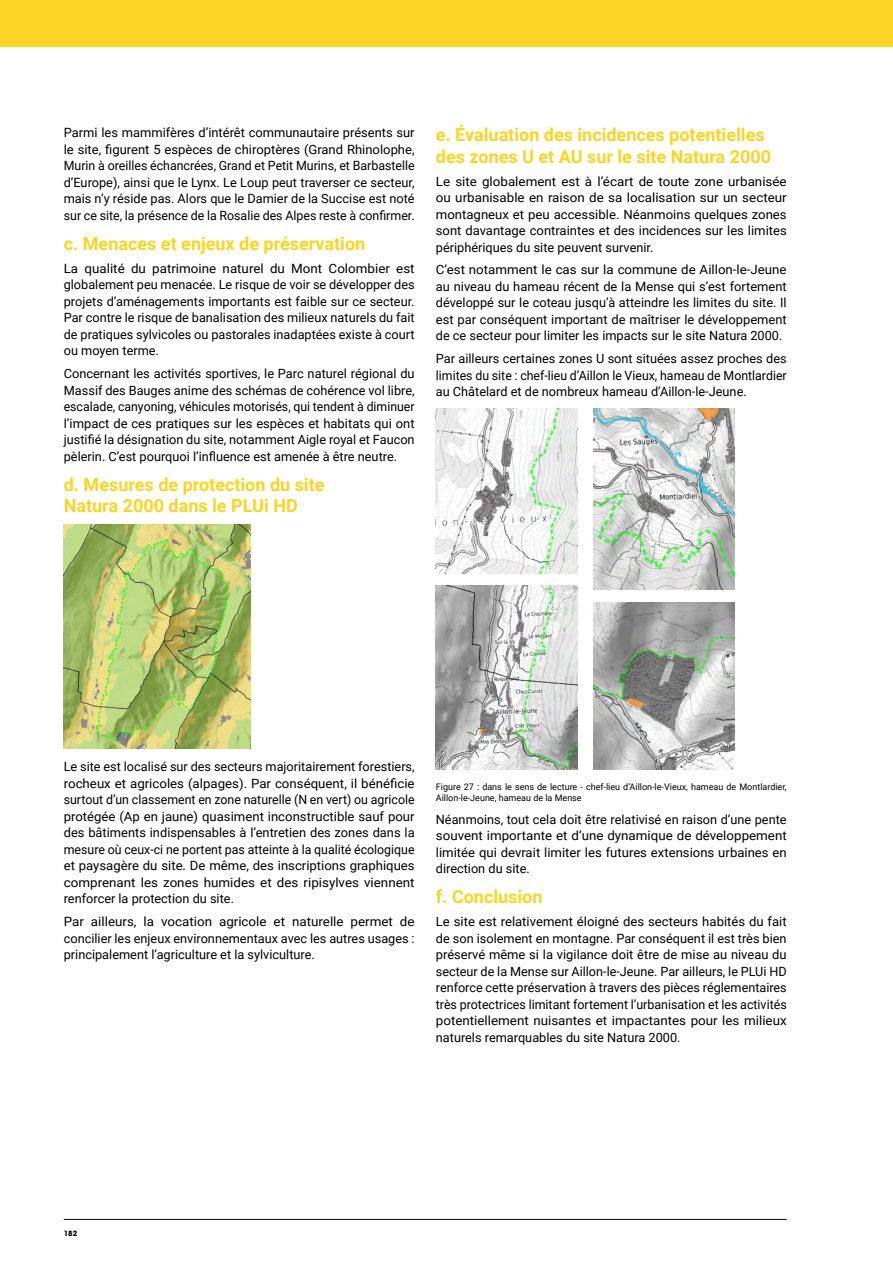
<style>
.page{position:relative;width:893px;height:1263px;background:#fff}
.page>*{position:absolute;margin:0;border:0;box-sizing:border-box;transform-origin:0 0}
.t1{font:700 18px/21.6px "Roboto";color:#fad524}
.t2{font:12.75px/16.5px "Roboto";color:#000;text-align:justify}
.t3{font:12.75px/16.5px "Roboto";color:#000;text-align:justify;scale:1.05 1}
.t4{font:12.75px/16.5px "Roboto";color:#000;text-align:justify;scale:1.04 1}
.t5{font:9px/10.5px "Roboto";color:#000}
.t6{font:700 7.5px "Avant Garde IT Cby BT";color:#000}
</style>
<div class="page">
<div style="left:0;top:0;width:893px;height:47px;background:#fad524"></div>
<hr style="left:64px;top:1219px;width:723px;height:1px;background:#000">
<img style="left:64px;top:524px;width:187px;height:224px">
<img style="left:436px;top:408px;width:142px;height:166px">
<img style="left:593px;top:408px;width:142px;height:182px">
<img style="left:436px;top:585px;width:142px;height:184px">
<img style="left:593px;top:603px;width:142px;height:166px">
<p class="t2" style="left:64px;top:124px;width:352px">Parmi les mammifères d’intérêt communautaire présents sur le site, figurent 5 espèces de chiroptères (Grand Rhinolophe, Murin à oreilles échancrées, Grand et Petit Murins, et Barbastelle d’Europe), ainsi que le Lynx. Le Loup peut traverser ce secteur, mais n’y réside pas. Alors que le Damier de la Succise est noté sur ce site, la présence de la Rosalie des Alpes reste à confirmer.</p>
<h1 class="t1" style="left:64px;top:232px;width:303px">c. Menaces et enjeux de préservation</h1>
<p class="t3" style="left:64px;top:259px;width:336px">La qualité du patrimoine naturel du Mont Colombier est globalement peu menacée. Le risque de voir se développer des projets d’aménagements importants est faible sur ce secteur.<br>Par contre le risque de banalisation des milieux naturels du fait de pratiques sylvicoles ou pastorales inadaptées existe à court ou moyen terme.</p>
<p class="t2" style="left:64px;top:365px;width:352px">Concernant les activités sportives, le Parc naturel régional du Massif des Bauges anime des schémas de cohérence vol libre, escalade, canyoning, véhicules motorisés, qui tendent à diminuer l’impact de ces pratiques sur les espèces et habitats qui ont justifié la désignation du site, notamment Aigle royal et Faucon pèlerin. C’est pourquoi l’influence est amenée à être neutre.</p>
<h1 class="t1" style="left:64px;top:473px;width:262px">d. Mesures de protection du site<br>Natura 2000 dans le PLUi HD</h1>
<h1 class="t1" style="left:436px;top:123px;width:337px">e. Évaluation des incidences potentielles des zones U et AU sur le site Natura 2000</h1>
<p class="t3" style="left:436px;top:172px;width:336px">Le site globalement est à l’écart de toute zone urbanisée ou urbanisable en raison de sa localisation sur un secteur montagneux et peu accessible. Néanmoins quelques zones sont davantage contraintes et des incidences sur les limites périphériques du site peuvent survenir.</p>
<p class="t4" style="left:436px;top:261px;width:339px">C’est notamment le cas sur la commune de Aillon-le-Jeune au niveau du hameau récent de la Mense qui s’est fortement développé sur le coteau jusqu’à atteindre les limites du site. Il est par conséquent important de maîtriser le développement de ce secteur pour limiter les impacts sur le site Natura 2000.</p>
<p class="t2" style="left:436px;top:350px;width:352px">Par ailleurs certaines zones U sont situées assez proches des limites du site : chef-lieu d’Aillon le Vieux, hameau de Montlardier au Châtelard et de nombreux hameau d’Aillon-le-Jeune.</p>
<p class="t2" style="left:64px;top:758px;width:352px">Le site est localisé sur des secteurs majoritairement forestiers, rocheux et agricoles (alpages). Par conséquent, il bénéficie surtout d’un classement en zone naturelle (N en vert) ou agricole protégée (Ap en jaune) quasiment inconstructible sauf pour des bâtiments indispensables à l’entretien des zones dans la mesure où ceux-ci ne portent pas atteinte à la qualité écologique et paysagère du site. De même, des inscriptions graphiques comprenant les zones humides et des ripisylves viennent renforcer la protection du site.</p>
<p class="t3" style="left:64px;top:913px;width:336px">Par ailleurs, la vocation agricole et naturelle permet de concilier les enjeux environnementaux avec les autres usages : principalement l’agriculture et la sylviculture.</p>
<p class="t5" style="left:436px;top:782px;width:352px">Figure 27 : dans le sens de lecture - chef-lieu d’Aillon-le-Vieux, hameau de Montlardier,<br>Aillon-le-Jeune, hameau de la Mense</p>
<p class="t2" style="left:436px;top:810px;width:352px">Néanmoins, tout cela doit être relativisé en raison d’une pente souvent importante et d’une dynamique de développement limitée qui devrait limiter les futures extensions urbaines en direction du site.</p>
<h1 class="t1" style="left:436px;top:885px;width:108px">f. Conclusion</h1>
<p class="t2" style="left:436px;top:913px;width:352px">Le site est relativement éloigné des secteurs habités du fait de son isolement en montagne. Par conséquent il est très bien préservé même si la vigilance doit être de mise au niveau du secteur de la Mense sur Aillon-le-Jeune. Par ailleurs, le PLUi HD renforce cette préservation à travers des pièces réglementaires très protectrices limitant fortement l’urbanisation et les activités potentiellement nuisantes et impactantes pour les milieux naturels remarquables du site Natura 2000.</p>
<p class="t6" style="left:64px;top:1229px;width:15px">182</p>
</div>
